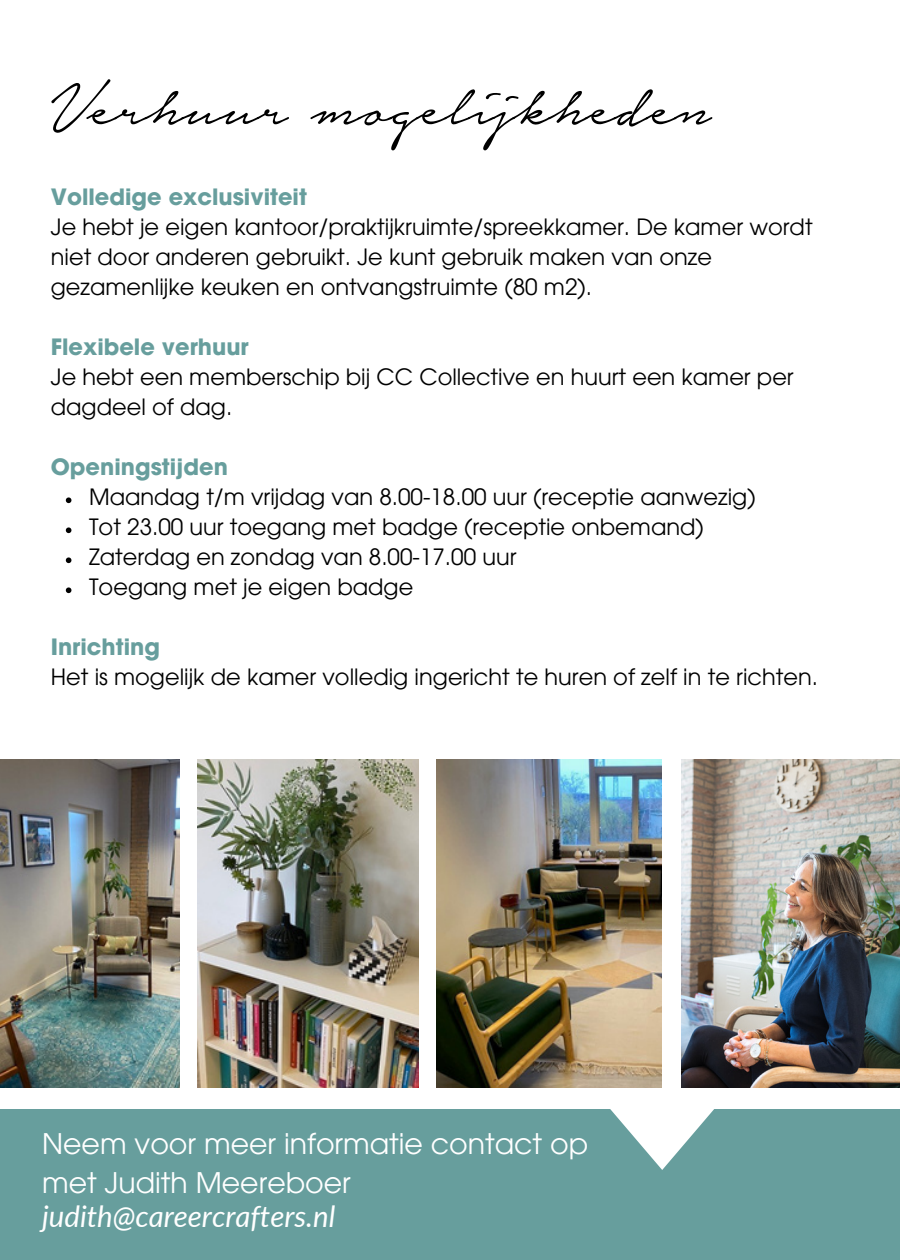
<style>
.page{position:relative;width:900px;height:1260px;background:#fff}
.page>*{position:absolute;margin:0;border:0;box-sizing:border-box;transform-origin:0 0}
.t1{font:80px "Notera Personal Use Only";color:#000}
.t2{font:italic 29.5px "Lato";color:#fff}
.t3{font:28.5px/39.5px "ITC Avant Garde Pro";color:#fff}
.t4{font:22.5px/30px "ITC Avant Garde Pro";color:#000}
.t5{font:700 22.5px "ITC Avant Garde Pro";color:#679e9d}
</style>
<div class="page">
<div style="left:0;top:1109px;width:900px;height:151px;background:#679e9d"></div>
<svg style="left:610px;top:1109px;width:104px;height:61px"></svg>
<img style="left:681px;top:759px;width:219px;height:329px">
<img style="left:437px;top:759px;width:225px;height:329px">
<svg style="left:66px;top:497px;width:5px;height:6px"></svg>
<svg style="left:66px;top:527px;width:5px;height:6px"></svg>
<svg style="left:66px;top:557px;width:5px;height:6px"></svg>
<svg style="left:66px;top:587px;width:5px;height:6px"></svg>
<img style="left:198px;top:759px;width:221px;height:329px">
<img style="left:0;top:759px;width:179px;height:329px">
<p class="t1" style="left:51px;top:64px;width:662px">Verhuur mogelijkheden</p>
<p class="t5" style="left:51px;top:188px;width:258px">Volledige exclusiviteit</p>
<p class="t4" style="left:51px;top:215px;width:763px">Je hebt je eigen kantoor/praktijkruimte/spreekkamer. De kamer wordt niet door anderen gebruikt. Je kunt gebruik maken van onze gezamenlijke keuken en ontvangstruimte (80 m2).</p>
<p class="t5" style="left:51px;top:338px;width:199px">Flexibele verhuur</p>
<h3 class="t4" style="left:51px;top:365px;width:744px">Je hebt een memberschip bij CC Collective en huurt een kamer per dagdeel of dag.</h3>
<p class="t5" style="left:51px;top:458px;width:179px">Openingstijden</p>
<p class="t4" style="left:89px;top:485px;width:668px">Maandag t/m vrijdag van 8.00-18.00 uur (receptie aanwezig)</p>
<p class="t4" style="left:89px;top:515px;width:616px">Tot 23.00 uur toegang met badge (receptie onbemand)</p>
<p class="t4" style="left:89px;top:545px;width:429px">Zaterdag en zondag van 8.00-17.00 uur</p>
<p class="t4" style="left:89px;top:575px;width:326px">Toegang met je eigen badge</p>
<p class="t5" style="left:51px;top:638px;width:111px">Inrichting</p>
<p class="t4" style="left:51px;top:665px;width:769px">Het is mogelijk de kamer volledig ingericht te huren of zelf in te richten.</p>
<p class="t3" style="left:42px;top:1127px;width:548px">Neem voor meer informatie contact op met Judith Meereboer</p>
<h2 class="t2" style="left:42px;top:1198px;width:295px">judith@careercrafters.nl</h2>
</div>
